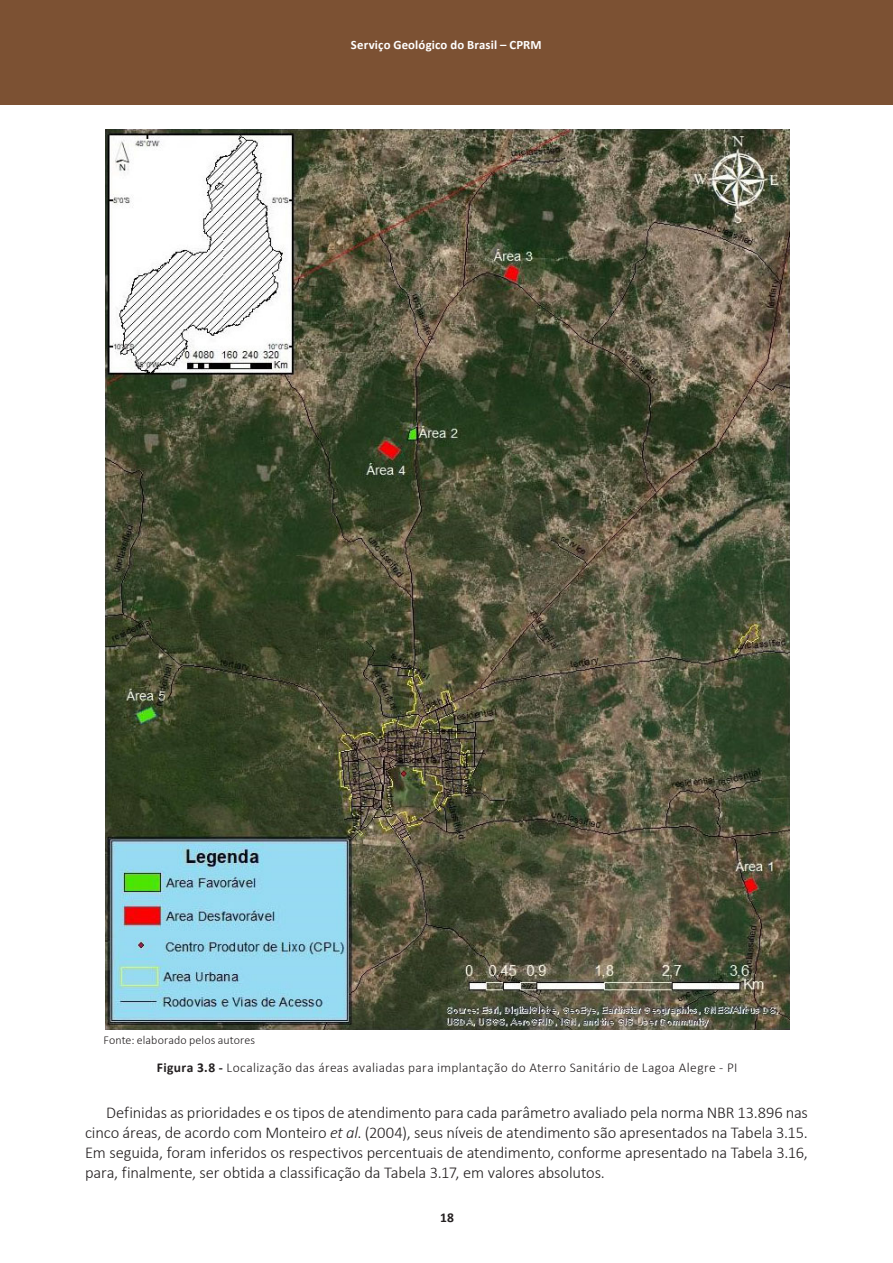
<style>
.page{position:relative;width:893px;height:1263px;background:#fff}
.page>*{position:absolute;margin:0;border:0;box-sizing:border-box;transform-origin:0 0}
.t1{font:300 16.5px/19.8px "Calibri";letter-spacing:-.01em;color:#231f20;text-align:justify}
.t2{font:300 13.5px "Calibri";letter-spacing:.025em;color:#231f20}
.t3{font:700 13.5px "Calibri";color:#231f20}
.t4{font:700 12.75px "Calibri";letter-spacing:.015em;color:#fff}
.t5{font:300 12px "Calibri";letter-spacing:.01em;color:#231f20}
.s1{font-weight:700}
.s2{font-style:italic}
</style>
<div class="page">
<div style="left:0;top:0;width:893px;height:105px;background:#7c5133"></div>
<img style="left:105px;top:130px;width:684px;height:899px">
<p class="t4" style="left:351px;top:35px;width:192px">Serviço Geológico do Brasil – CPRM</p>
<p class="t5" style="left:103px;top:1032px;width:153px">Fonte: elaborado pelos autores</p>
<p class="t2" style="left:157px;top:1059px;width:582px"><span class="s1">Figura 3.8 -</span> Localização das áreas avaliadas para implantação do Aterro Sanitário de Lagoa Alegre - PI</p>
<p class="t1" style="left:85px;top:1103px;width:724px;text-indent:21px">Definidas as prioridades e os tipos de atendimento para cada parâmetro avaliado pela norma NBR 13.896 nas cinco áreas, de acordo com Monteiro <span class="s2">et al</span>. (2004), seus níveis de atendimento são apresentados na Tabela 3.15.<br>Em seguida, foram inferidos os respectivos percentuais de atendimento, conforme apresentado na Tabela 3.16, para, finalmente, ser obtida a classificação da Tabela 3.17, em valores absolutos.</p>
<p class="t3" style="left:440px;top:1208px;width:15px">18</p>
</div>
